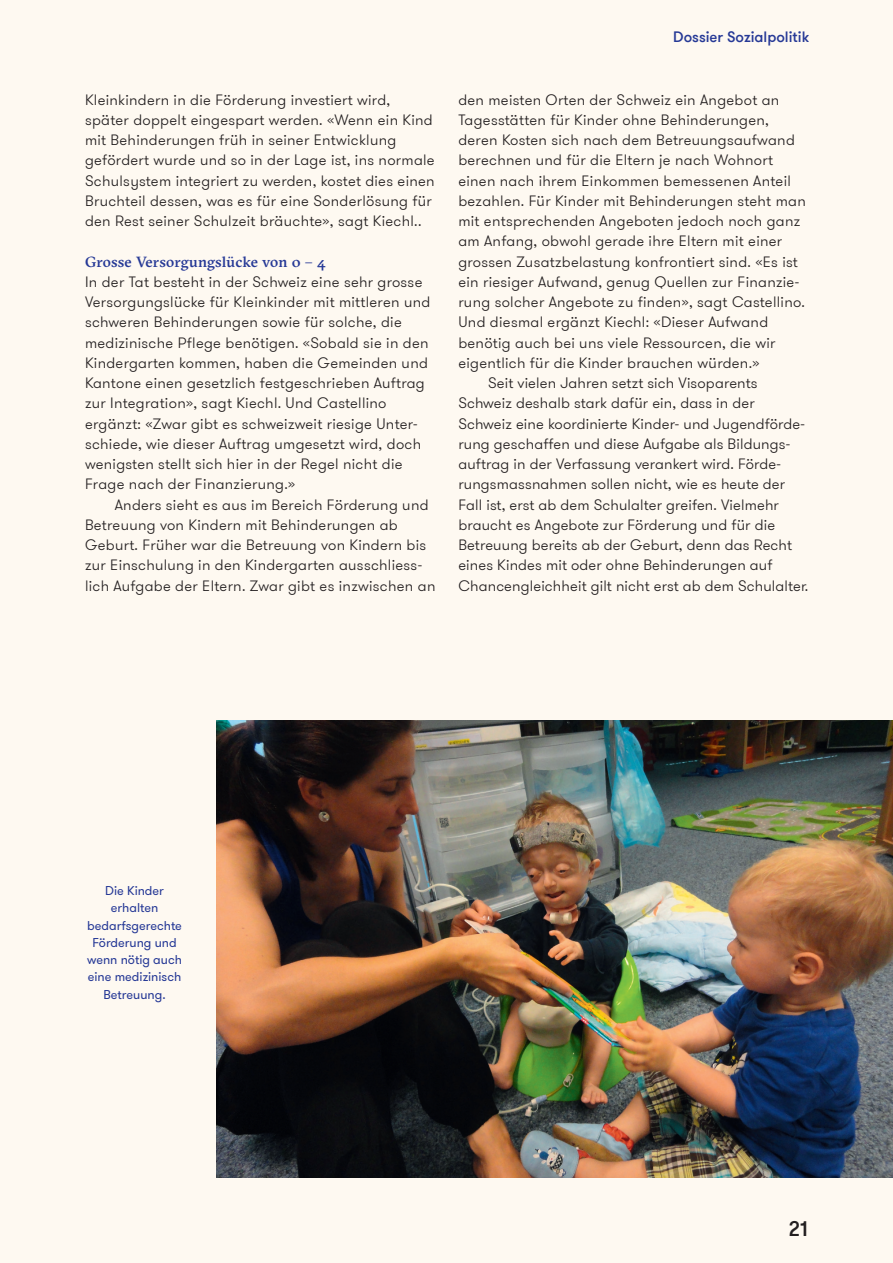
<style>
.page{position:relative;width:893px;height:1263px;background:#fef9f1}
.page>*{position:absolute;margin:0;border:0;box-sizing:border-box;transform-origin:0 0}
.t1{font:500 21px "GT Walsheim Pro";color:#231f20}
.t2{font:300 15px/20.2px "GT Walsheim Pro";letter-spacing:.02em;color:#231f20}
.t3{font:500 15px "GT Sectra";letter-spacing:.005em;color:#263996}
.t4{font:500 15px "GT Walsheim Pro";color:#263996}
.t5{font:12.75px/17.2px "GT Walsheim Pro";color:#263996;text-align:center}
</style>
<div class="page">
<img style="left:217px;top:720px;width:676px;height:458px">
<p class="t2" style="left:85px;top:90px;width:351px">Kleinkindern in die Förderung investiert wird, später doppelt eingespart werden. «Wenn ein Kind mit Behinderungen früh in seiner Entwicklung gefördert wurde und so in der Lage ist, ins normale Schulsystem integriert zu werden, kostet dies einen Bruchteil dessen, was es für eine Sonderlösung für den Rest seiner Schulzeit bräuchte», sagt Kiechl..</p>
<p class="t3" style="left:85px;top:252px;width:242px">Grosse Versorgungslücke von 0 – 4</p>
<p class="t2" style="left:85px;top:272px;width:347px">In der Tat besteht in der Schweiz eine sehr grosse Versorgungslücke für Kleinkinder mit mittleren und schweren Behinderungen sowie für solche, die medizinische Pflege benötigen. «Sobald sie in den Kindergarten kommen, haben die Gemeinden und Kantone einen gesetzlich festgeschrieben Auftrag zur Integration», sagt Kiechl. Und Castellino ergänzt: «Zwar gibt es schweizweit riesige Unter&shy;schiede, wie dieser Auftrag umgesetzt wird, doch wenigsten stellt sich hier in der Regel nicht die Frage nach der Finanzierung.»</p>
<p class="t2" style="left:85px;top:495px;width:352px;text-indent:30px">Anders sieht es aus im Bereich Förderung und Betreuung von Kindern mit Behinderungen ab Geburt. Früher war die Betreuung von Kindern bis zur Einschulung in den Kindergarten ausschliess&shy;lich Aufgabe der Eltern. Zwar gibt es inzwischen an</p>
<p class="t4" style="left:673px;top:27px;width:138px">Dossier Sozialpolitik</p>
<p class="t2" style="left:458px;top:90px;width:322px">den meisten Orten der Schweiz ein Angebot an</p>
<p class="t2" style="left:458px;top:110px;width:312px">Tagesstätten für Kinder ohne Behinderungen,</p>
<p class="t2" style="left:458px;top:130px;width:338px">deren Kosten sich nach dem Betreuungsaufwand</p>
<p class="t2" style="left:458px;top:150px;width:316px">berechnen und für die Eltern je nach Wohnort</p>
<p class="t2" style="left:458px;top:171px;width:334px">einen nach ihrem Einkommen bemessenen Anteil</p>
<p class="t2" style="left:458px;top:191px;width:349px">bezahlen. Für Kinder mit Behinderungen steht man</p>
<p class="t2" style="left:458px;top:211px;width:343px">mit entsprechenden Angeboten jedoch noch ganz</p>
<p class="t2" style="left:458px;top:231px;width:325px">am Anfang, obwohl gerade ihre Eltern mit einer</p>
<p class="t2" style="left:458px;top:252px;width:341px">grossen Zusatzbelastung konfrontiert sind. «Es ist</p>
<p class="t2" style="left:458px;top:272px;width:342px">ein riesiger Aufwand, genug Quellen zur Finanzie-</p>
<p class="t2" style="left:458px;top:292px;width:348px">rung solcher Angebote zu finden», sagt Castellino.</p>
<p class="t2" style="left:458px;top:312px;width:311px">Und diesmal ergänzt Kiechl: «Dieser Aufwand</p>
<p class="t2" style="left:458px;top:333px;width:319px">benötig auch bei uns viele Ressourcen, die wir</p>
<p class="t2" style="left:458px;top:353px;width:303px">eigentlich für die Kinder brauchen würden.»</p>
<p class="t2" style="left:488px;top:373px;width:271px">Seit vielen Jahren setzt sich Visoparents</p>
<p class="t2" style="left:458px;top:393px;width:298px">Schweiz deshalb stark dafür ein, dass in der</p>
<p class="t2" style="left:458px;top:414px;width:348px">Schweiz eine koordinierte Kinder- und Jugendförde-</p>
<p class="t2" style="left:458px;top:434px;width:333px">rung geschaffen und diese Aufgabe als Bildungs-</p>
<p class="t2" style="left:458px;top:454px;width:324px">auftrag in der Verfassung verankert wird. Förde-</p>
<p class="t2" style="left:458px;top:474px;width:328px">rungsmassnahmen sollen nicht, wie es heute der</p>
<p class="t2" style="left:458px;top:495px;width:322px">Fall ist, erst ab dem Schulalter greifen. Vielmehr</p>
<p class="t2" style="left:458px;top:515px;width:318px">braucht es Angebote zur Förderung und für die</p>
<p class="t2" style="left:458px;top:535px;width:335px">Betreuung bereits ab der Geburt, denn das Recht</p>
<p class="t2" style="left:458px;top:555px;width:316px">eines Kindes mit oder ohne Behinderungen auf</p>
<p class="t2" style="left:458px;top:576px;width:351px">Chancengleichheit gilt nicht erst ab dem Schulalter.</p>
<p class="t5" style="left:87px;top:882px;width:96px">Die Kinder erhalten bedarfsgerechte<br>Förderung und wenn nötig auch eine medizinisch<br>Betreuung.</p>
<h1 class="t1" style="left:789px;top:1216px;width:21px">21</h1>
</div>
